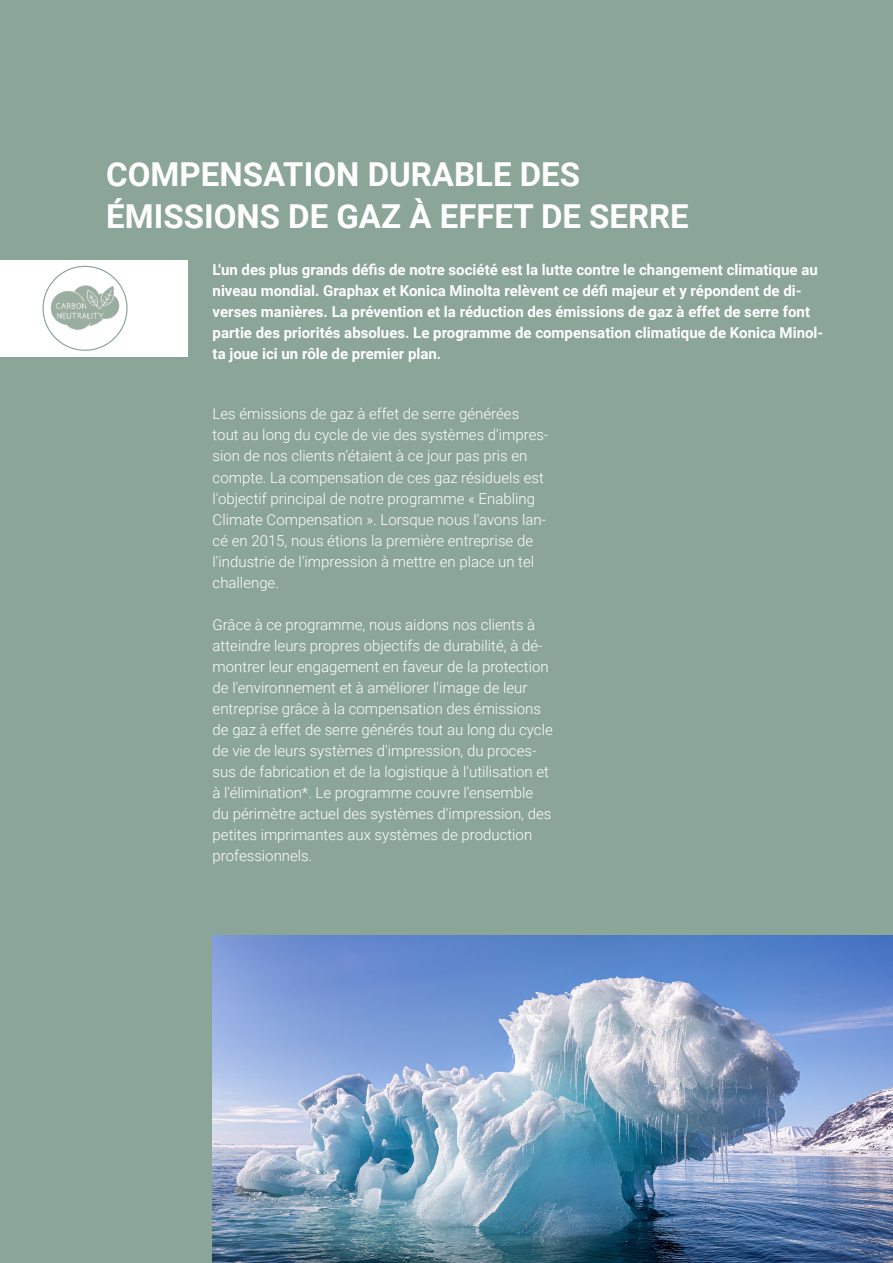
<style>
.page{position:relative;width:893px;height:1263px;background:#8ba598}
.page>*{position:absolute;margin:0;border:0;box-sizing:border-box;transform-origin:0 0}
.t1{font:700 33px/42px "Roboto";color:#fff}
.t2{font:300 15px/21px "Roboto";color:#fff}
.t3{font:700 15px/21px "Roboto";color:#fff}
</style>
<div class="page">
<div style="left:0;top:260px;width:187px;height:97px;background:#fff"></div>
<img style="left:213px;top:935px;width:680px;height:328px">
<img style="left:46px;top:268px;width:78px;height:78px">
<h1 class="t1" style="left:106px;top:152px;width:584px">COMPENSATION DURABLE DES<br>ÉMISSIONS DE GAZ À EFFET DE SERRE</h1>
<p class="t3" style="left:213px;top:258px;width:612px">L'un des plus grands défis de notre société est la lutte contre le changement climatique au niveau mondial. Graphax et Konica Minolta relèvent ce défi majeur et y répondent de di&shy;verses manières. La prévention et la réduction des émissions de gaz à effet de serre font partie des priorités absolues. Le programme de compensation climatique de Konica Minol&shy;ta joue ici un rôle de premier plan.</p>
<p class="t2" style="left:213px;top:403px;width:337px">Les émissions de gaz à effet de serre générées tout au long du cycle de vie des systèmes d'impres&shy;sion de nos clients n’étaient à ce jour pas pris en compte. La compensation de ces gaz résiduels est l'objectif principal de notre programme « Enabling Climate Compensation ». Lorsque nous l'avons lan&shy;cé en 2015, nous étions la première entreprise de l'industrie de l'impression à mettre en place un tel challenge.</p>
<p class="t2" style="left:213px;top:613px;width:342px">Grâce à ce programme, nous aidons nos clients à atteindre leurs propres objectifs de durabilité, à dé&shy;montrer leur engagement en faveur de la protection de l'environnement et à améliorer l'image de leur entreprise grâce à la compensation des émissions de gaz à effet de serre générés tout au long du cycle de vie de leurs systèmes d'impression, du proces&shy;sus de fabrication et de la logistique à l'utilisation et à l'élimination*. Le programme couvre l’ensemble du périmètre actuel des systèmes d'impression, des petites imprimantes aux systèmes de production professionnels.</p>
</div>
